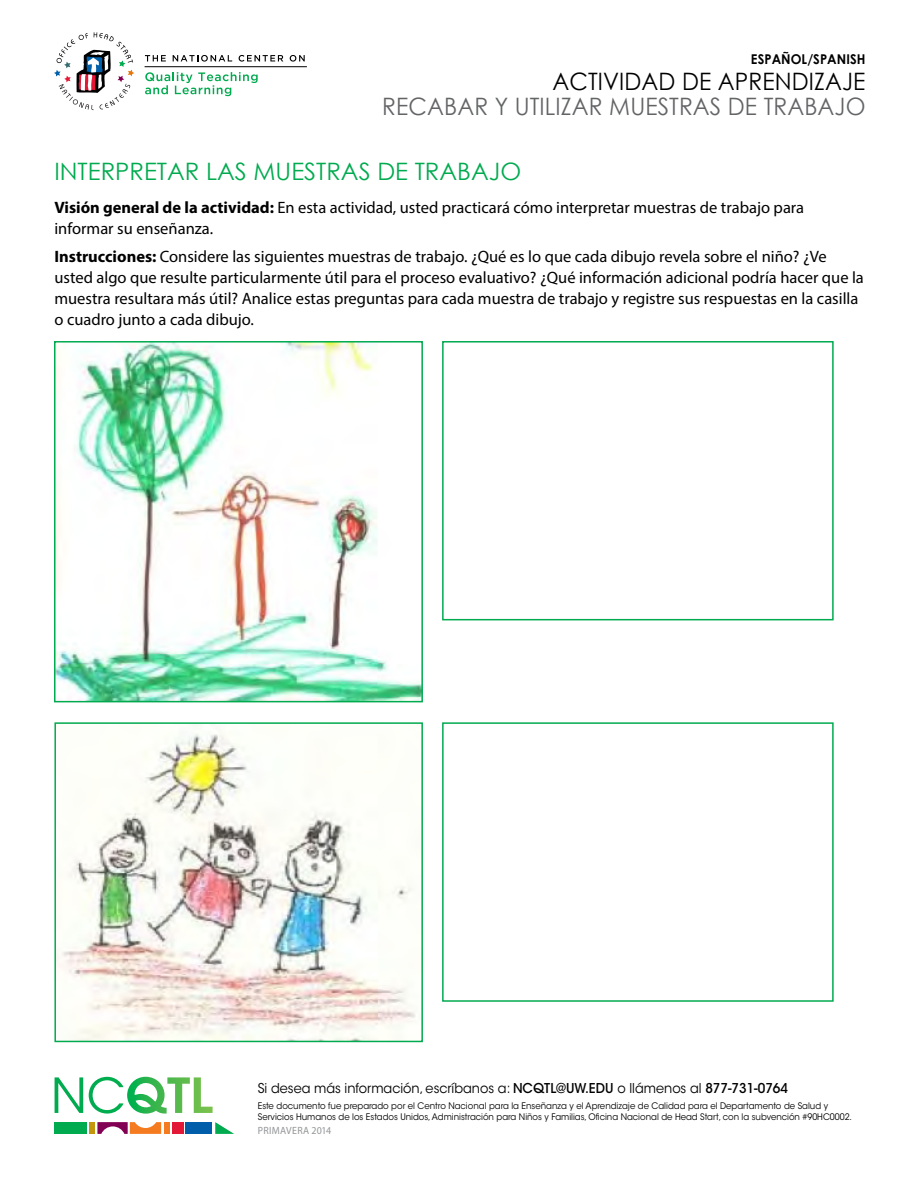
<style>
.page{position:relative;width:918px;height:1188px;background:#fff}
.page>*{position:absolute;margin:0;border:0;box-sizing:border-box;transform-origin:0 0}
.t1{font:24px/25.5px "Century Gothic";letter-spacing:.005em;color:#636466;text-align:right;scale:.95 1}
.t2{font:24px "Century Gothic";color:#00aa4f}
.body{font:16.5px/21px "Myriad Pro";color:#000}
.t3{font:13.5px "ITC Avant Garde Std";color:#000;scale:.95 1}
.t4{font:700 13.5px "Century Gothic";letter-spacing:.005em;color:#000;scale:.95 1}
.t5{font:10.5px "Myriad Pro";letter-spacing:.025em;color:#939598;scale:.95 1}
.t6{font:9px/10.8px "ITC Avant Garde Std";color:#000;scale:.95 1}
.s1{color:#000}
.s2{font-weight:700}
.s3{font-weight:500}
</style>
<div class="page">
<div style="left:54px;top:1122px;width:33px;height:12px;background:#00aa4f"></div>
<svg style="left:97px;top:1122px;width:64px;height:12px"></svg>
<div style="left:164px;top:1122px;width:6px;height:12px;background:#f47b20"></div>
<div style="left:185px;top:1122px;width:27px;height:12px;background:#005daa"></div>
<svg style="left:55px;top:1077px;width:158px;height:37px"></svg>
<svg style="left:215px;top:1122px;width:19px;height:12px"></svg>
<div style="left:172px;top:1122px;width:11px;height:12px;background:#e31837"></div>
<div style="left:89px;top:1122px;width:6px;height:12px;background:#c4960c"></div>
<svg style="left:145px;top:55px;width:21px;height:6px"></svg>
<svg style="left:173px;top:55px;width:59px;height:7px"></svg>
<svg style="left:239px;top:55px;width:44px;height:7px"></svg>
<svg style="left:290px;top:55px;width:15px;height:7px"></svg>
<hr style="left:145px;top:66px;width:162px;height:1px;background:#000">
<svg style="left:145px;top:72px;width:113px;height:24px"></svg>
<svg style="left:54px;top:32px;width:80px;height:78px"></svg>
<img style="left:57px;top:344px;width:363px;height:355px">
<div style="left:54px;top:341px;width:369px;height:361px;border:2px solid #00aa4f"></div>
<img style="left:57px;top:725px;width:359px;height:314px">
<div style="left:54px;top:722px;width:369px;height:320px;border:2px solid #00aa4f"></div>
<div style="left:442px;top:722px;width:392px;height:280px;border:2px solid #00aa4f"></div>
<div style="left:442px;top:341px;width:392px;height:279px;border:2px solid #00aa4f"></div>
<p class="t4" style="left:751px;top:51px;width:122px">ESPAÑOL/SPANISH</p>
<h1 class="t1" style="left:382px;top:68px;width:510px"><span class="s1">ACTIVIDAD DE APRENDIZAJE<br></span>RECABAR Y UTILIZAR MUESTRAS DE TRABAJO</h1>
<h2 class="t2" style="left:54px;top:155px;width:468px">INTERPRETAR LAS MUESTRAS DE TRABAJO</h2>
<p class="body" style="left:54px;top:197px;width:751px"><span class="s2">Visión general de la actividad:</span> En esta actividad, usted practicará cómo interpretar muestras de trabajo para informar su enseñanza.</p>
<p class="body" style="left:54px;top:245px;width:811px"><span class="s2">Instrucciones:</span> Considere las siguientes muestras de trabajo. ¿Qué es lo que cada dibujo revela sobre el niño? ¿Ve usted algo que resulte particularmente útil para el proceso evaluativo? ¿Qué información adicional podría hacer que la muestra resultara más útil? Analice estas preguntas para cada muestra de trabajo y registre sus respuestas en la casilla o cuadro junto a cada dibujo.</p>
<p class="t3" style="left:258px;top:1080px;width:560px">Si desea más información, escríbanos a: <span class="s3">NCQTL@UW.EDU</span> o llámenos al <span class="s3">877-731-0764</span></p>
<p class="t5" style="left:258px;top:1124px;width:79px">PRIMAVERA 2014</p>
<p class="t6" style="left:258px;top:1101px;width:627px">Este documento fue preparado por el Centro Nacional para la Enseñanza y el Aprendizaje de Calidad para el Departamento de Salud y<br>Servicios Humanos de los Estados Unidos, Administración para Niños y Familias, Oficina Nacional de Head Start, con la subvención #90HC0002.</p>
</div>
